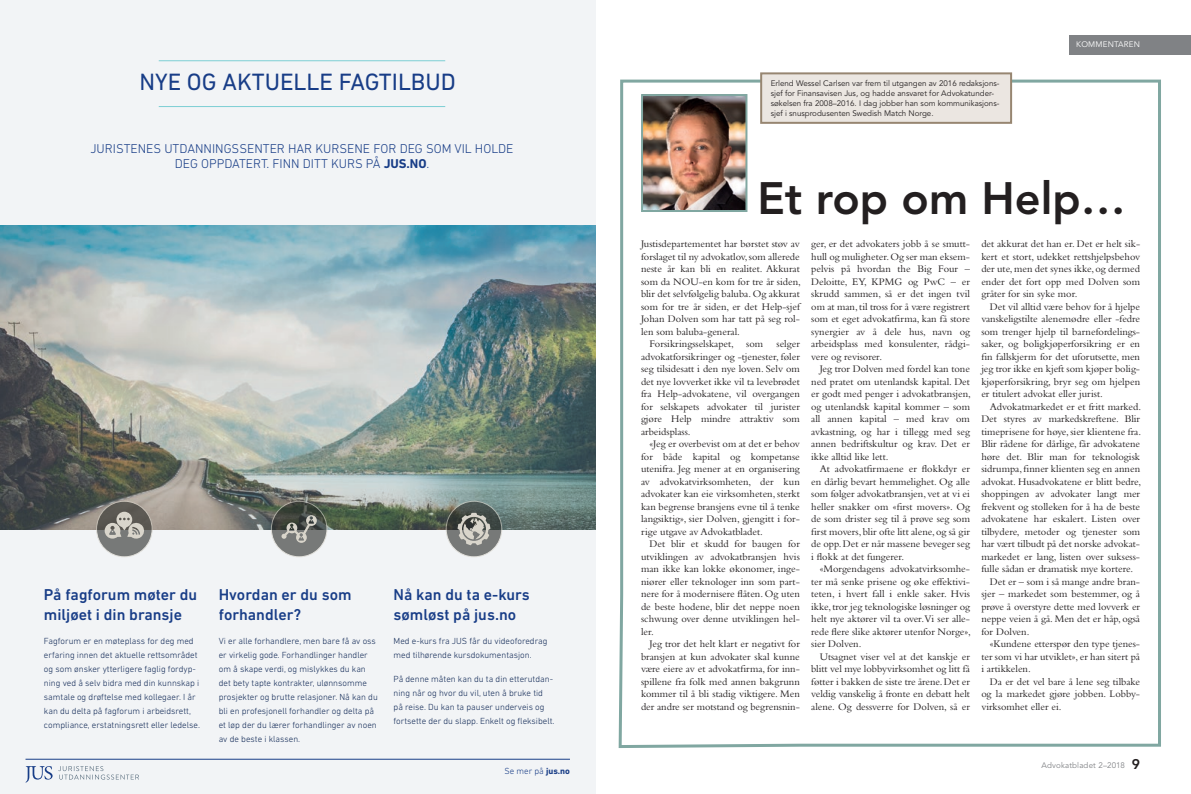
<style>
.page{position:relative;width:1191px;height:794px;background:#fff}
.page>*{position:absolute;margin:0;border:0;box-sizing:border-box;transform-origin:0 0}
.t1{font:800 45px "Avenir";color:#231f20}
.t2{font:24px "DIN Next LT Pro";color:#183d87}
.t3{font:500 16px/19.2px "DIN Next LT Pro";color:#183d87}
.t4{font:300 13px/15.6px "DIN Next LT Pro";color:#183d87;text-align:center}
.t5{font:10.5px/12.5px "Bembo Std";color:#231f20;text-align:justify}
.t6{font:300 9px/14px "DIN Next LT Pro";color:#122a57}
.t7{font:300 9px "DIN Next LT Pro";color:#183d87}
.t8{font:8px/10px "Avenir";color:#231f20}
.t9{font:8px "Avenir";letter-spacing:.02em;color:#fff}
.t10{font:8px "Avenir";letter-spacing:.02em;color:#808285}
.s1{font-weight:700}
.s2{font-weight:800;font-size:14px;color:#231f20}
</style>
<div class="page">
<div style="left:1069px;top:35px;width:122px;height:20px;background:#808285"></div>
<svg style="left:618px;top:78px;width:543px;height:670px"></svg>
<img style="left:644px;top:97px;width:100px;height:112px">
<div style="left:641px;top:94px;width:106px;height:118px;border:2px solid #80a7a1"></div>
<div style="left:761px;top:73px;width:250px;height:50px;background:#ebe6e1"></div>
<div style="left:760px;top:72px;width:252px;height:52px;border:2px solid #978671"></div>
<div style="left:0;top:0;width:595px;height:794px;background:#f2f4f6"></div>
<img style="left:0;top:226px;width:595px;height:303px">
<svg style="left:271px;top:501px;width:56px;height:56px"></svg>
<div style="left:271px;top:501px;width:56px;height:56px;border:1px solid #d9d5cb;border-radius:50%"></div>
<svg style="left:281px;top:515px;width:36px;height:28px"></svg>
<svg style="left:446px;top:501px;width:56px;height:56px"></svg>
<div style="left:446px;top:501px;width:56px;height:56px;border:1px solid #d9d5cb;border-radius:50%"></div>
<svg style="left:457px;top:513px;width:33px;height:32px"></svg>
<svg style="left:97px;top:501px;width:55px;height:56px"></svg>
<div style="left:96px;top:501px;width:57px;height:56px;border:1px solid #d9d5cb;border-radius:50%"></div>
<svg style="left:105px;top:512px;width:40px;height:27px"></svg>
<hr style="left:159px;top:60px;width:286px;height:1px;background:#7dcfd4">
<hr style="left:159px;top:106px;width:286px;height:1px;background:#7dcfd4">
<hr style="left:26px;top:759px;width:544px;height:1px;background:#183d87">
<svg style="left:26px;top:766px;width:113px;height:16px"></svg>
<h2 class="t2" style="left:139px;top:68px;width:318px">NYE OG AKTUELLE FAGTILBUD</h2>
<p class="t4" style="left:90px;top:140px;width:424px">JURISTENES UTDANNINGSSENTER HAR KURSENE FOR DEG SOM VIL HOLDE<br>DEG OPPDATERT. FINN DITT KURS PÅ <span class="s1">JUS.NO</span>.</p>
<h3 class="t3" style="left:44px;top:585px;width:155px">På fagforum møter du miljøet i din bransje</h3>
<p class="t6" style="left:44px;top:633px;width:157px">Fagforum er en møteplass for deg med erfaring innen det aktuelle rettsområdet og som ønsker ytterligere faglig fordyp&shy;ning ved å selv bidra med din kunnskap i samtale og drøftelse med kollegaer. I år kan du delta på fagforum i arbeidsrett, compliance, erstatningsrett eller ledelse.</p>
<h3 class="t3" style="left:219px;top:585px;width:134px">Hvordan er du som forhandler?</h3>
<p class="t6" style="left:219px;top:633px;width:161px">Vi er alle forhandlere, men bare få av oss er virkelig gode. Forhandlinger handler om å skape verdi, og mislykkes du kan det bety tapte kontrakter, ulønnsomme prosjekter og brutte relasjoner. Nå kan du bli en profesjonell forhandler og delta på et løp der du lærer forhandlinger av noen av de beste i klassen.</p>
<h3 class="t3" style="left:393px;top:585px;width:138px">Nå kan du ta e-kurs sømløst på jus.no</h3>
<p class="t6" style="left:393px;top:633px;width:155px">Med e-kurs fra JUS får du videoforedrag med tilhørende kursdokumentasjon.</p>
<p class="t6" style="left:393px;top:671px;width:162px">På denne måten kan du ta din etterutdan&shy;ning når og hvor du vil, uten å bruke tid på reise. Du kan ta pauser underveis og fortsette der du slapp. Enkelt og fleksibelt.</p>
<p class="t7" style="left:504px;top:766px;width:67px">Se mer på <span class="s1">jus.no</span></p>
<p class="t8" style="left:770px;top:79px;width:230px">Erlend Wessel Carlsen var frem til utgangen av 2016 redaksjons&shy;sjef for Finansavisen Jus, og hadde ansvaret for Advokatunder&shy;søkelsen fra 2008–2016. I dag jobber han som kommunikasjons&shy;sjef i snusprodusenten Swedish Match Norge.</p>
<p class="t9" style="left:1076px;top:40px;width:65px">KOMMENTAREN</p>
<p class="t9" style="left:1074px;top:40px;width:32px">DEBATT</p>
<p class="t9" style="left:1102px;top:40px;width:38px">NYHET R</p>
<h1 class="t1" style="left:757px;top:172px;width:370px">Et rop om Help…</h1>
<p class="t5" style="left:641px;top:238px;width:160px">Justisdepartementet har børstet støv av</p>
<p class="t5" style="left:641px;top:250px;width:160px">forslaget til ny advokatlov, som allerede</p>
<p class="t5" style="left:641px;top:263px;width:160px">neste år kan bli en realitet. Akkurat</p>
<p class="t5" style="left:641px;top:275px;width:161px">som da NOU-en kom for tre år siden,</p>
<p class="t5" style="left:641px;top:288px;width:160px">blir det selvfølgelig baluba. Og akkurat</p>
<p class="t5" style="left:641px;top:300px;width:160px">som for tre år siden, er det Help-sjef</p>
<p class="t5" style="left:641px;top:313px;width:160px">Johan Dolven som har tatt på seg rol-</p>
<p class="t5" style="left:641px;top:325px;width:100px">len som baluba-general.</p>
<p class="t5" style="left:649px;top:338px;width:115px">Forsikringsselskapet, som</p>
<p class="t5" style="left:981px;top:237px;width:160px">det akkurat det han er. Det er helt sik&shy;kert et stort, udekket rettshjelpsbehov der ute, men det synes ikke, og dermed ender det fort opp med Dolven som gråter for sin syke mor.</p>
<p class="t5" style="left:981px;top:300px;width:160px;text-indent:9px">Det vil alltid være behov for å hjelpe vanskeligstilte alenemødre eller -fedre som trenger hjelp til barnefordelings&shy;saker, og boligkjøperforsikring er en fin fallskjerm for det uforutsette, men jeg tror ikke en kjeft som kjøper bolig&shy;kjøperforsikring, bryr seg om hjelpen er titulert advokat eller jurist.</p>
<p class="t5" style="left:989px;top:400px;width:153px">Advokatmarkedet er et fritt marked.</p>
<p class="t5" style="left:981px;top:412px;width:160px">Det styres av markedskreftene. Blir</p>
<p class="t5" style="left:981px;top:425px;width:161px">timeprisene for høye, sier klientene fra.</p>
<p class="t5" style="left:981px;top:437px;width:160px">Blir rådene for dårlige, får advokatene</p>
<p class="t5" style="left:981px;top:450px;width:160px">høre det. Blir man for teknologisk</p>
<p class="t5" style="left:981px;top:462px;width:160px">sidrumpa, finner klienten seg en annen</p>
<p class="t5" style="left:981px;top:475px;width:161px">advokat. Husadvokatene er blitt bedre,</p>
<p class="t5" style="left:981px;top:487px;width:160px">shoppingen av advokater langt mer</p>
<p class="t5" style="left:981px;top:500px;width:160px">frekvent og stolleken for å ha de beste</p>
<p class="t5" style="left:981px;top:512px;width:160px">advokatene har eskalert. Listen over</p>
<p class="t5" style="left:981px;top:525px;width:160px">tilbydere, metoder og tjenester som</p>
<p class="t5" style="left:981px;top:537px;width:160px">har vært tilbudt på det norske advokat-</p>
<p class="t5" style="left:981px;top:550px;width:160px">markedet er lang, listen over suksess-</p>
<p class="t5" style="left:981px;top:562px;width:153px">fulle sådan er dramatisk mye kortere.</p>
<p class="t5" style="left:989px;top:575px;width:152px">Det er – som i så mange andre bran-</p>
<p class="t5" style="left:981px;top:587px;width:160px">sjer – markedet som bestemmer, og å</p>
<p class="t5" style="left:981px;top:600px;width:160px">prøve å overstyre dette med lovverk er</p>
<p class="t5" style="left:981px;top:612px;width:160px">neppe veien å gå. Men det er håp, også</p>
<p class="t5" style="left:981px;top:625px;width:50px">for Dolven.</p>
<p class="t5" style="left:989px;top:637px;width:152px">«Kundene etterspør den type tjenes-</p>
<p class="t5" style="left:981px;top:650px;width:160px">ter som vi har utviklet», er han sitert på</p>
<p class="t5" style="left:981px;top:662px;width:51px">i artikkelen.</p>
<p class="t5" style="left:989px;top:675px;width:152px">Da er det vel bare å lene seg tilbake</p>
<p class="t5" style="left:981px;top:687px;width:160px">og la markedet gjøre jobben. Lobby-</p>
<p class="t5" style="left:981px;top:700px;width:82px">virksomhet eller ei.</p>
<p class="t5" style="left:811px;top:237px;width:160px">ger, er det advokaters jobb å se smutt&shy;hull og muligheter. Og ser man eksem&shy;pelvis på hvordan the Big Four – Deloitte, EY, KPMG og PwC – er skrudd sammen, så er det ingen tvil om at man, til tross for å være registrert som et eget advokatfirma, kan få store synergier av å dele hus, navn og arbeidsplass med konsulenter, rådgi&shy;vere og revisorer.</p>
<p class="t5" style="left:811px;top:362px;width:161px;text-indent:9px">Jeg tror Dolven med fordel kan tone ned pratet om utenlandsk kapital. Det er godt med penger i advokatbransjen, og utenlandsk kapital kommer – som all annen kapital – med krav om avkastning, og har i tillegg med seg annen bedriftskultur og krav. Det er ikke alltid like lett.</p>
<p class="t5" style="left:811px;top:462px;width:160px;text-indent:9px">At advokatfirmaene er flokkdyr er en dårlig bevart hemmelighet. Og alle som følger advokatbransjen, vet at vi ei heller snakker om «first movers». Og de som drister seg til å prøve seg som first movers, blir ofte litt alene, og så gir de opp. Det er når massene beveger seg i flokk at det fungerer.</p>
<p class="t5" style="left:811px;top:562px;width:161px;text-indent:9px">«Morgendagens advokatvirksomhe&shy;ter må senke prisene og øke effektivi&shy;teten, i hvert fall i enkle saker. Hvis ikke, tror jeg teknologiske løsninger og helt nye aktører vil ta over.Vi ser alle&shy;rede flere slike aktører utenfor Norge», sier Dolven.</p>
<p class="t5" style="left:811px;top:650px;width:160px;text-indent:9px">Utsagnet viser vel at det kanskje er blitt vel mye lobbyvirksomhet og litt få føtter i bakken de siste tre årene. Det er veldig vanskelig å fronte en debatt helt alene. Og dessverre for Dolven, så er</p>
<p class="t5" style="left:641px;top:338px;width:160px;text-indent:135px">selger advokatforsikringer og -tjenester, føler seg tilsidesatt i den nye loven. Selv om det nye lovverket ikke vil ta levebrødet fra Help-advokatene, vil overgangen for selskapets advokater til jurister gjøre Help mindre attraktiv som arbeidsplass.</p>
<p class="t5" style="left:641px;top:438px;width:160px;text-indent:9px">«Jeg er overbevist om at det er behov for både kapital og kompetanse utenifra. Jeg mener at en organisering av advokatvirksomheten, der kun advokater kan eie virksomheten, sterkt kan begrense bransjens evne til å tenke langsiktig», sier Dolven, gjengitt i for&shy;rige utgave av Advokatbladet.</p>
<p class="t5" style="left:641px;top:538px;width:160px;text-indent:9px">Det blir et skudd for baugen for utviklingen av advokatbransjen hvis man ikke kan lokke økonomer, inge&shy;niører eller teknologer inn som part&shy;nere for å modernisere flåten. Og uten de beste hodene, blir det neppe noen schwung over denne utviklingen hel&shy;ler.</p>
<p class="t5" style="left:641px;top:637px;width:160px;text-indent:9px">Jeg tror det helt klart er negativt for bransjen at kun advokater skal kunne være eiere av et advokatfirma, for inn&shy;spillene fra folk med annen bakgrunn kommer til å bli stadig viktigere. Men der andre ser motstand og begrensnin-</p>
<p class="t10" style="left:1041px;top:760px;width:100px">Advokatbladet 2–2018 <span class="s2">9</span></p>
</div>
